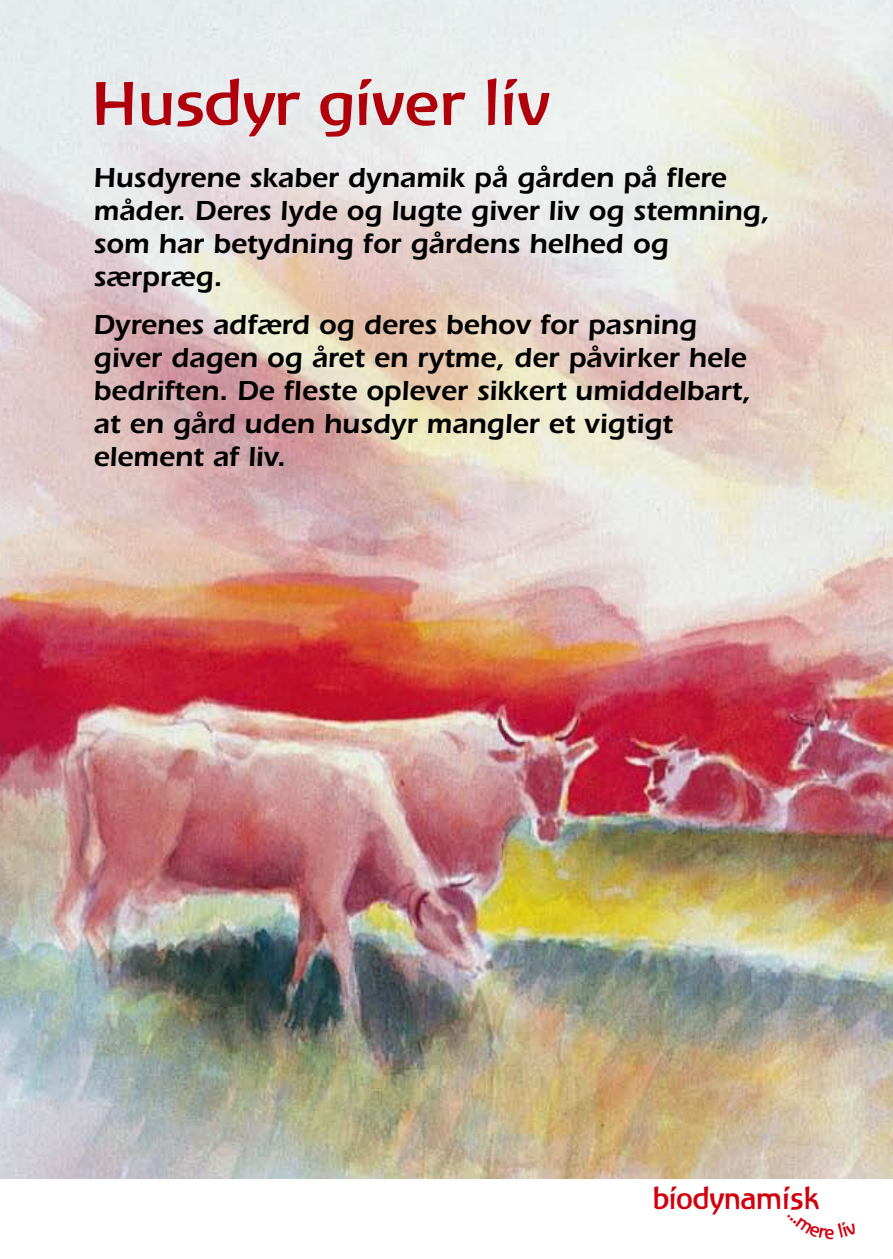
<style>
.page{position:relative;width:893px;height:1259px;background:#fff}
.page>*{position:absolute;margin:0;border:0;box-sizing:border-box;transform-origin:0 0}
.t1{font:500 60px "Atlantis";color:#af000b}
.t2{font:500 29.4px "Atlantis";color:#d1010e;scale:.92 1}
.t3{font:600 28.5px/33px "Itc Eras";color:#000}
.t4{font:500 18.6px "Atlantis";color:#d1010e;scale:.92 1}
</style>
<div class="page">
<img style="left:0;top:0;width:893px;height:1178px">
<h1 class="t1" style="left:92px;top:67px;width:459px">Husdyr giver liv</h1>
<p class="t3" style="left:94px;top:161px;width:678px">Husdyrene skaber dynamik på gården på flere måder. Deres lyde og lugte giver liv og stemning, som har betydning for gårdens helhed og særpræg.</p>
<p class="t3" style="left:94px;top:308px;width:659px">Dyrenes adfærd og deres behov for pasning giver dagen og året en rytme, der påvirker hele bedriften. De fleste oplever sikkert umiddelbart, at en gård uden husdyr mangler et vigtigt element af liv.</p>
<p class="t2" style="left:653px;top:1180px;width:183px">biodynamisk</p>
<p class="t4" style="left:824px;top:1221px;width:12px">e</p>
</div>
